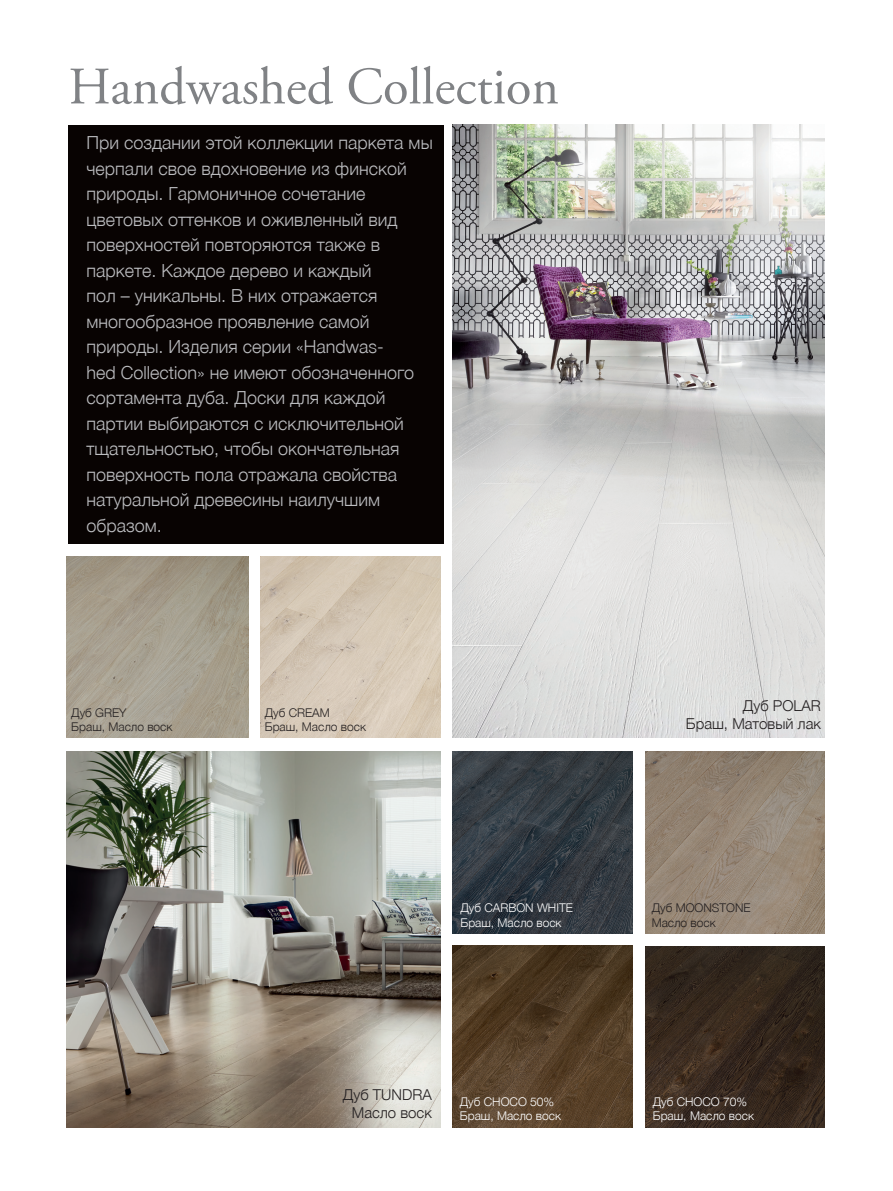
<style>
.page{position:relative;width:893px;height:1191px;background:#fff}
.page>*{position:absolute;margin:0;border:0;box-sizing:border-box;transform-origin:0 0}
.otsikko{font:52.5px "Adobe Garamond Pro";color:#808285}
.leipis{font:300 18px/25.5px "Helvetica Neue LTCYR";color:#bcbdc0}
.t1{font:300 15px "Helvetica Neue LTCYR";color:#231f20}
.t2{font:300 12px "Helvetica Neue LTCYR";color:#fff}
.t3{font:300 12px "Helvetica Neue LTCYR";color:#231f20}
</style>
<div class="page">
<div style="left:68px;top:125px;width:375px;height:418px;background:#080302"></div>
<img style="left:67px;top:556px;width:182px;height:182px">
<img style="left:260px;top:556px;width:180px;height:182px">
<img style="left:453px;top:945px;width:179px;height:182px">
<img style="left:453px;top:752px;width:179px;height:181px">
<img style="left:645px;top:946px;width:180px;height:181px">
<img style="left:645px;top:752px;width:180px;height:181px">
<img style="left:453px;top:125px;width:372px;height:613px">
<img style="left:67px;top:752px;width:373px;height:375px">
<p class="otsikko" style="left:68px;top:55px;width:492px">Handwashed Collection</p>
<p class="leipis" style="left:86px;top:130px;width:348px">При создании этой коллекции паркета мы черпали свое вдохновение из финской природы. Гармоничное сочетание цветовых оттенков и оживленный вид поверхностей повторяются также в паркете. Каждое дерево и каждый<br>пол – уникальны. В них отражается многообразное проявление самой природы. Изделия серии «Handwas-<br>hed Collection» не имеют обозначенного сортамента дуба. Доски для каждой партии выбираются с исключительной тщательностью, чтобы окончательная поверхность пола отражала свойства натуральной древесины наилучшим образом.</p>
<p class="t3" style="left:71px;top:706px;width:57px">Дуб GREY</p>
<p class="t3" style="left:71px;top:720px;width:103px">Браш, Масло воск</p>
<p class="t3" style="left:265px;top:706px;width:67px">Дуб CREAM</p>
<p class="t3" style="left:265px;top:720px;width:103px">Браш, Масло воск</p>
<p class="t2" style="left:460px;top:901px;width:114px">Дуб CARBON WHITE</p>
<p class="t2" style="left:460px;top:916px;width:103px">Браш, Масло воск</p>
<p class="t1" style="left:343px;top:1086px;width:90px">Дуб TUNDRA</p>
<p class="t1" style="left:352px;top:1104px;width:82px">Масло воск</p>
<p class="t2" style="left:460px;top:1095px;width:96px">Дуб CHOCO 50%</p>
<p class="t2" style="left:460px;top:1109px;width:103px">Браш, Масло воск</p>
<p class="t1" style="left:743px;top:697px;width:80px">Дуб POLAR</p>
<p class="t1" style="left:686px;top:715px;width:137px">Браш, Матовый лак</p>
<p class="t3" style="left:652px;top:901px;width:100px">Дуб MOONSTONE</p>
<p class="t3" style="left:652px;top:916px;width:66px">Масло воск</p>
<p class="t2" style="left:653px;top:1095px;width:96px">Дуб CHOCO 70%</p>
<p class="t2" style="left:653px;top:1109px;width:103px">Браш, Масло воск</p>
</div>
